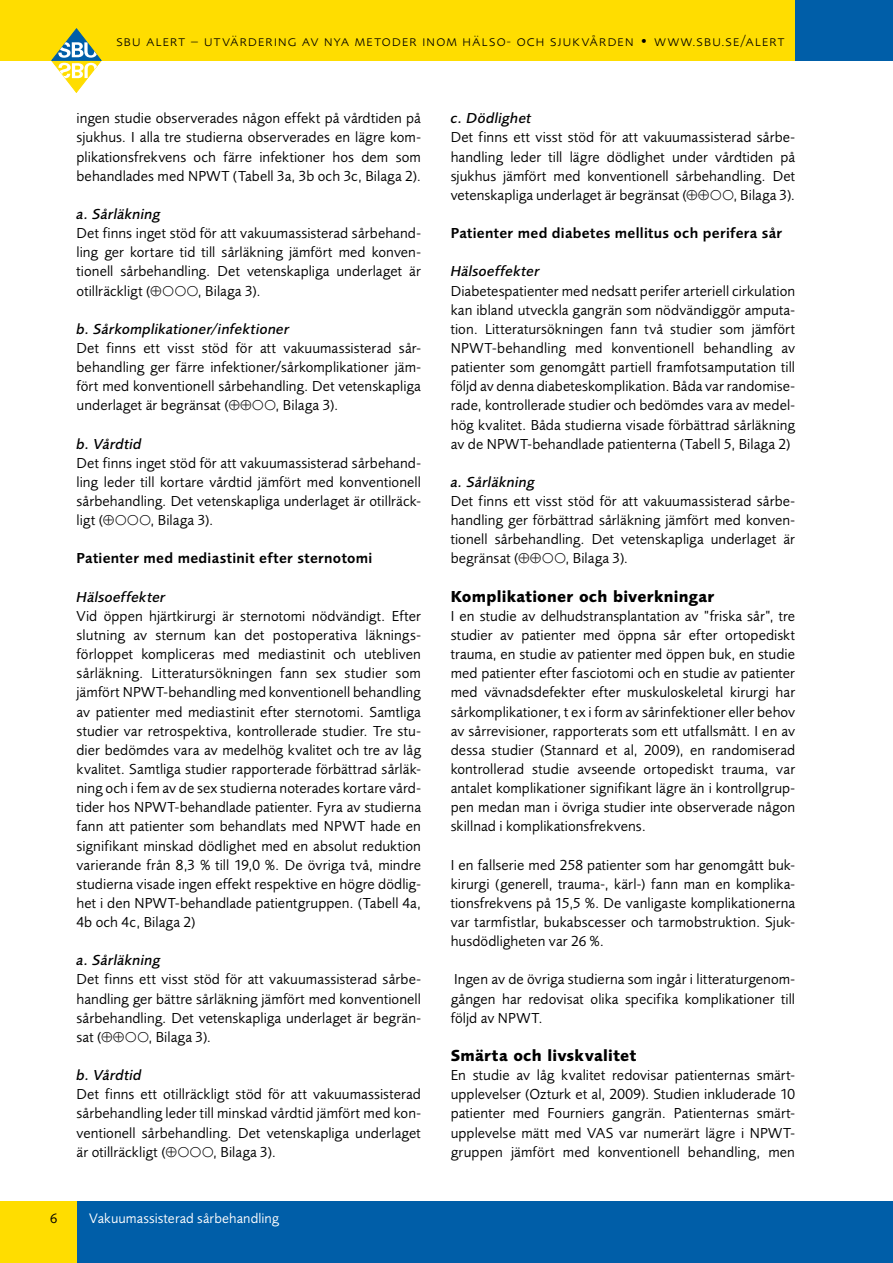
<style>
.page{position:relative;width:893px;height:1263px;background:#fff}
.page>*{position:absolute;margin:0;border:0;box-sizing:border-box;transform-origin:0 0}
.Rubrik_1_i_brödtext{font:700 16.5px "Foundry Sans";letter-spacing:.015em;color:#000}
.Brödtext{font:15px/19.2px "Foundry Sans";letter-spacing:.005em;color:#000;text-align:justify}
.Rubrik_3_i_brödtext{font:italic 500 15px "Foundry Sans";letter-spacing:.015em;color:#000}
.Rubrik_2_i_brödtext{font:600 15px "Foundry Sans";letter-spacing:.02em;color:#000}
.t1{font:300 15px "Foundry Sans Expert";letter-spacing:.055em;color:#000}
.t2{font:14.25px "Foundry Sans";letter-spacing:.01em;color:#fff}
.t3{font:14.25px "Foundry Sans";color:#000}
</style>
<div class="page">
<div style="left:0;top:0;width:893px;height:61px;background:#fd0"></div>
<div style="left:795px;top:0;width:98px;height:61px;background:#005ea8"></div>
<svg style="left:51px;top:28px;width:50px;height:65px"></svg>
<div style="left:0;top:1202px;width:893px;height:61px;background:#005ea8"></div>
<div style="left:0;top:1202px;width:77px;height:61px;background:#fd0"></div>
<p class="t1" style="left:116px;top:32px;width:670px">sbu alert – utvärdering av nya metoder inom hälso- och sjukvården • www.sbu.se/alert</p>
<p class="Brödtext" style="left:77px;top:109px;width:346px">ingen studie observerades någon effekt på vårdtiden på sjukhus. I alla tre studierna observerades en lägre kom&shy;plikationsfrekvens och färre infektioner hos dem som behandlades med NPWT (Tabell 3a, 3b och 3c, Bilaga 2).</p>
<p class="Rubrik_3_i_brödtext" style="left:77px;top:206px;width:86px">a. Sårläkning</p>
<p class="Brödtext" style="left:77px;top:223px;width:346px">Det finns inget stöd för att vakuumassisterad sårbehand&shy;ling ger kortare tid till sårläkning jämfört med konven&shy;tionell sårbehandling. Det vetenskapliga underlaget är otillräckligt (</p>
<p class="Brödtext" style="left:198px;top:281px;width:64px">, Bilaga 3).</p>
<p class="Rubrik_3_i_brödtext" style="left:77px;top:320px;width:214px">b. Sårkomplikationer/infektioner</p>
<p class="Brödtext" style="left:77px;top:338px;width:346px">Det finns ett visst stöd för att vakuumassisterad sår&shy;behandling ger färre infektioner/sårkomplikationer jäm&shy;fört med konventionell sårbehandling. Det vetenskapliga underlaget är begränsat (</p>
<p class="Brödtext" style="left:276px;top:396px;width:64px">, Bilaga 3).</p>
<p class="Rubrik_3_i_brödtext" style="left:77px;top:435px;width:67px">b. Vårdtid</p>
<p class="Brödtext" style="left:77px;top:453px;width:346px">Det finns inget stöd för att vakuumassisterad sårbehand&shy;ling leder till kortare vårdtid jämfört med konventionell sårbehandling. Det vetenskapliga underlaget är otillräck&shy;ligt (</p>
<p class="Brödtext" style="left:151px;top:510px;width:64px">, Bilaga 3).</p>
<p class="Rubrik_2_i_brödtext" style="left:77px;top:550px;width:297px">Patienter med mediastinit efter sternotomi</p>
<p class="Rubrik_3_i_brödtext" style="left:77px;top:588px;width:91px">Hälsoeffekter</p>
<p class="Brödtext" style="left:77px;top:606px;width:346px">Vid öppen hjärtkirurgi är sternotomi nödvändigt. Efter slutning av sternum kan det postoperativa läknings&shy;förloppet kompliceras med mediastinit och utebliven sårläkning. Litteratursökningen fann sex studier som jämfört NPWT-behandling med konventionell behandling av patienter med mediastinit efter sternotomi. Samtliga studier var retrospektiva, kontrollerade studier. Tre stu&shy;dier bedömdes vara av medelhög kvalitet och tre av låg kvalitet. Samtliga studier rapporterade förbättrad sårläk&shy;ning och i fem av de sex studierna noterades kortare vård&shy;tider hos NPWT-behandlade patienter. Fyra av studierna fann att patienter som behandlats med NPWT hade en signifikant minskad dödlighet med en absolut reduktion varierande från 8,3 % till 19,0 %. De övriga två, mindre studierna visade ingen effekt respektive en högre dödlig&shy;het i den NPWT-behandlade patientgruppen. (Tabell 4a, 4b och 4c, Bilaga 2)</p>
<p class="Rubrik_3_i_brödtext" style="left:77px;top:952px;width:86px">a. Sårläkning</p>
<p class="Brödtext" style="left:77px;top:970px;width:346px">Det finns ett visst stöd för att vakuumassisterad sårbe&shy;handling ger bättre sårläkning jämfört med konventionell sårbehandling. Det vetenskapliga underlaget är begrän&shy;sat (</p>
<p class="Brödtext" style="left:148px;top:1027px;width:64px">, Bilaga 3).</p>
<p class="Rubrik_3_i_brödtext" style="left:77px;top:1067px;width:67px">b. Vårdtid</p>
<p class="Brödtext" style="left:77px;top:1084px;width:346px">Det finns ett otillräckligt stöd för att vakuumassisterad sårbehandling leder till minskad vårdtid jämfört med kon&shy;ventionell sårbehandling. Det vetenskapliga underlaget är otillräckligt (</p>
<p class="Brödtext" style="left:213px;top:1142px;width:64px">, Bilaga 3).</p>
<p class="t3" style="left:50px;top:1210px;width:9px">6</p>
<p class="t2" style="left:89px;top:1210px;width:191px">Vakuumassisterad sårbehandling</p>
<p class="Rubrik_3_i_brödtext" style="left:451px;top:110px;width:82px">c. Dödlighet</p>
<p class="Brödtext" style="left:451px;top:128px;width:346px">Det finns ett visst stöd för att vakuumassisterad sårbe&shy;handling leder till lägre dödlighet under vårdtiden på sjukhus jämfört med konventionell sårbehandling. Det vetenskapliga underlaget är begränsat (</p>
<p class="Brödtext" style="left:733px;top:185px;width:63px">, Bilaga 3).</p>
<p class="Rubrik_2_i_brödtext" style="left:451px;top:224px;width:333px">Patienter med diabetes mellitus och perifera sår</p>
<p class="Rubrik_3_i_brödtext" style="left:451px;top:263px;width:91px">Hälsoeffekter</p>
<p class="Brödtext" style="left:451px;top:281px;width:346px">Diabetespatienter med nedsatt perifer arteriell cirkulation kan ibland utveckla gangrän som nödvändiggör amputa&shy;tion. Litteratursökningen fann två studier som jämfört NPWT-behandling med konventionell behandling av patienter som genomgått partiell framfotsamputation till följd av denna diabeteskomplikation. Båda var randomise&shy;rade, kontrollerade studier och bedömdes vara av medel&shy;hög kvalitet. Båda studierna visade förbättrad sårläkning av de NPWT-behandlade patienterna (Tabell 5, Bilaga 2)</p>
<p class="Rubrik_3_i_brödtext" style="left:451px;top:473px;width:86px">a. Sårläkning</p>
<p class="Brödtext" style="left:451px;top:491px;width:346px">Det finns ett visst stöd för att vakuumassisterad sårbe&shy;handling ger förbättrad sårläkning jämfört med konven&shy;tionell sårbehandling. Det vetenskapliga underlaget är begränsat (</p>
<p class="Brödtext" style="left:565px;top:549px;width:64px">, Bilaga 3).</p>
<p class="Rubrik_1_i_brödtext" style="left:451px;top:586px;width:265px">Komplikationer och biverkningar</p>
<p class="Brödtext" style="left:451px;top:606px;width:346px">I en studie av delhudstransplantation av ”friska sår”, tre studier av patienter med öppna sår efter ortopediskt trauma, en studie av patienter med öppen buk, en studie med patienter efter fasciotomi och en studie av patienter med vävnadsdefekter efter muskuloskeletal kirurgi har sårkomplikationer, t ex i form av sårinfektioner eller behov av sårrevisioner, rapporterats som ett utfallsmått. I en av dessa studier (Stannard et al, 2009), en randomiserad kontrollerad studie avseende ortopediskt trauma, var antalet komplikationer signifikant lägre än i kontrollgrup&shy;pen medan man i övriga studier inte observerade någon skillnad i komplikationsfrekvens.</p>
<p class="Brödtext" style="left:451px;top:855px;width:346px">I en fallserie med 258 patienter som har genomgått buk&shy;kirurgi (generell, trauma-, kärl-) fann man en komplika&shy;tionsfrekvens på 15,5 %. De vanligaste komplikationerna var tarmfistlar, bukabscesser och tarmobstruktion. Sjuk&shy;husdödligheten var 26 %.</p>
<p class="Brödtext" style="left:451px;top:970px;width:346px">Ingen av de övriga studierna som ingår i litteraturgenom&shy;gången har redovisat olika specifika komplikationer till följd av NPWT.</p>
<p class="Rubrik_1_i_brödtext" style="left:451px;top:1046px;width:187px">Smärta och livskvalitet</p>
<p class="Brödtext" style="left:451px;top:1065px;width:346px">En studie av låg kvalitet redovisar patienternas smärt&shy;upplevelser (Ozturk et al, 2009). Studien inkluderade 10 patienter med Fourniers gangrän. Patienternas smärt&shy;upplevelse mätt med VAS var numerärt lägre i NPWT&shy;gruppen jämfört med konventionell behandling, men</p>
</div>
